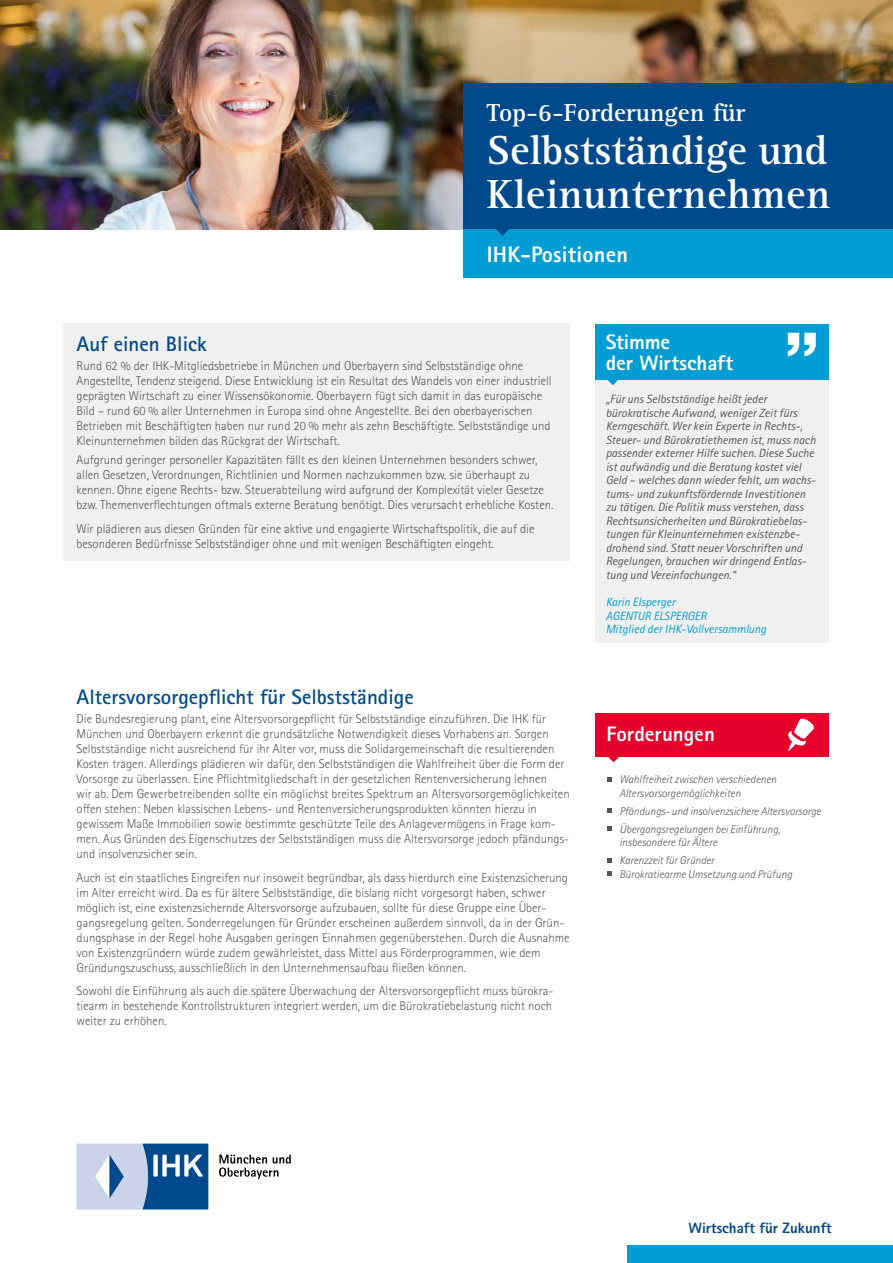
<style>
.page{position:relative;width:893px;height:1263px;background:#fff}
.page>*{position:absolute;margin:0;border:0;box-sizing:border-box;transform-origin:0 0}
.t1{font:700 42px "Rotis Serif Std";letter-spacing:.005em;color:#fff}
.t2{font:700 25.5px "Rotis Serif Std";color:#fff}
.Titel_Subline{font:800 22.5px "Rotis Sans Serif Std";letter-spacing:.01em;color:#fff}
.Fliesstext_9_P{font:700 21px "Rotis Sans Serif Std";color:#004a8b}
.Infobox_Headline{font:800 21px/21px "Rotis Sans Serif Std";color:#fff}
.Titel_Claim{font:800 15px "Rotis Sans Serif Std";color:#004888}
.Fliesstext_9_P-2{font:300 12.75px/15px "Rotis Sans Serif Std";color:#565655}
.t3{font:italic 12px/13.5px "Rotis Sans Serif Std";color:#565655}
.t4{font:italic 12px "Rotis Sans Serif Std";color:#009dd4}
.Fliesstext_9_P-3{font:italic 300 11.25px "Rotis Sans Serif Std";color:#565655}
</style>
<div class="page">
<img style="left:0;top:0;width:893px;height:229px">
<div style="left:64px;top:323px;width:506px;height:237px;background:#f0f0f0"></div>
<div style="left:463px;top:229px;width:430px;height:49px;background:#009dd4"></div>
<svg style="left:496px;top:229px;width:13px;height:7px"></svg>
<div style="left:596px;top:713px;width:233px;height:44px;background:#e4012b"></div>
<svg style="left:608px;top:757px;width:11px;height:5px"></svg>
<svg style="left:788px;top:718px;width:26px;height:33px"></svg>
<svg style="left:607px;top:777px;width:5px;height:4px"></svg>
<svg style="left:607px;top:808px;width:5px;height:5px"></svg>
<svg style="left:607px;top:826px;width:5px;height:5px"></svg>
<svg style="left:607px;top:858px;width:5px;height:4px"></svg>
<svg style="left:607px;top:871px;width:5px;height:5px"></svg>
<div style="left:595px;top:378px;width:233px;height:265px;background:#f0f0f0"></div>
<div style="left:595px;top:324px;width:233px;height:55px;background:#009dd4"></div>
<svg style="left:607px;top:379px;width:12px;height:6px"></svg>
<svg style="left:788px;top:333px;width:28px;height:23px"></svg>
<div style="left:463px;top:84px;width:430px;height:145px;background:#004a8b"></div>
<svg style="left:77px;top:1143px;width:131px;height:66px;background:#769bc1"></svg>
<svg style="left:219px;top:1154px;width:72px;height:25px"></svg>
<div style="left:627px;top:1246px;width:266px;height:17px;background:#009dd4"></div>
<p class="t2" style="left:487px;top:97px;width:260px">Top-6-Forderungen für</p>
<p class="t1" style="left:487px;top:125px;width:342px">Selbstständige und</p>
<p class="t1" style="left:487px;top:169px;width:345px">Kleinunternehmen</p>
<p class="Titel_Subline" style="left:487px;top:240px;width:143px">IHK-Positionen</p>
<p class="Fliesstext_9_P" style="left:77px;top:330px;width:132px">Auf einen Blick</p>
<p class="Fliesstext_9_P-2" style="left:77px;top:358px;width:477px">Rund 62 % der IHK-Mitgliedsbetriebe in München und Oberbayern sind Selbstständige ohne Angestellte, Tendenz steigend. Diese Entwicklung ist ein Resultat des Wandels von einer industriell geprägten Wirtschaft zu einer Wissensökonomie. Oberbayern fügt sich damit in das europäische Bild – rund 60 % aller Unternehmen in Europa sind ohne Angestellte. Bei den oberbayerischen Betrieben mit Beschäftigten haben nur rund 20 % mehr als zehn Beschäftigte. Selbstständige und Kleinunternehmen bilden das Rückgrat der Wirtschaft.</p>
<p class="Fliesstext_9_P-2" style="left:77px;top:453px;width:478px">Aufgrund geringer personeller Kapazitäten fällt es den kleinen Unternehmen besonders schwer, allen Gesetzen, Verordnungen, Richtlinien und Normen nachzukommen bzw. sie überhaupt zu kennen. Ohne eigene Rechts- bzw. Steuerabteilung wird aufgrund der Komplexität vieler Gesetze bzw. Themenverflechtungen oftmals externe Beratung benötigt. Dies verursacht erhebliche Kosten.</p>
<p class="Fliesstext_9_P-2" style="left:77px;top:521px;width:459px">Wir plädieren aus diesen Gründen für eine aktive und engagierte Wirtschaftspolitik, die auf die besonderen Bedürfnisse Selbstständiger ohne und mit wenigen Beschäftigten eingeht.</p>
<p class="Fliesstext_9_P" style="left:77px;top:683px;width:339px">Altersvorsorgepflicht für Selbstständige</p>
<p class="Fliesstext_9_P-2" style="left:77px;top:711px;width:495px">Die Bundesregierung plant, eine Altersvorsorgepflicht für Selbstständige einzuführen. Die IHK für München und Oberbayern erkennt die grundsätzliche Notwendigkeit dieses Vorhabens an. Sorgen Selbstständige nicht ausreichend für ihr Alter vor, muss die Solidargemeinschaft die resultierenden Kosten tragen. Allerdings plädieren wir dafür, den Selbstständigen die Wahlfreiheit über die Form der Vorsorge zu überlassen. Eine Pflichtmitgliedschaft in der gesetzlichen Rentenversicherung lehnen<br>wir ab. Dem Gewerbetreibenden sollte ein möglichst breites Spektrum an Altersvorsorgemöglichkeiten offen stehen: Neben klassischen Lebens- und Rentenversicherungsprodukten könnten hierzu in gewissem Maße Immobilien sowie bestimmte geschützte Teile des Anlagevermögens in Frage kom&shy;men. Aus Gründen des Eigenschutzes der Selbstständigen muss die Altersvorsorge jedoch pfändungs&shy;und insolvenzsicher sein.</p>
<p class="Fliesstext_9_P-2" style="left:77px;top:870px;width:495px">Auch ist ein staatliches Eingreifen nur insoweit begründbar, als dass hierdurch eine Existenzsicherung im Alter erreicht wird. Da es für ältere Selbstständige, die bislang nicht vorgesorgt haben, schwer möglich ist, eine existenzsichernde Altersvorsorge aufzubauen, sollte für diese Gruppe eine Über&shy;gangsregelung gelten. Sonderregelungen für Gründer erscheinen außerdem sinnvoll, da in der Grün&shy;dungsphase in der Regel hohe Ausgaben geringen Einnahmen gegenüberstehen. Durch die Ausnahme von Existenzgründern würde zudem gewährleistet, dass Mittel aus Förderprogrammen, wie dem Gründungszuschuss, ausschließlich in den Unternehmensaufbau fließen können.</p>
<p class="Fliesstext_9_P-2" style="left:77px;top:983px;width:478px;text-align:justify">Sowohl die Einführung als auch die spätere Überwachung der Altersvorsorgepflicht muss bürokra&shy;tiearm in bestehende Kontrollstrukturen integriert werden, um die Bürokratiebelastung nicht noch weiter zu erhöhen.</p>
<p class="Infobox_Headline" style="left:606px;top:331px;width:129px">Stimme<br>der Wirtschaft</p>
<p class="t3" style="left:606px;top:393px;width:212px">„Für uns Selbstständige heißt jeder bürokratische Aufwand, weniger Zeit fürs Kerngeschäft. Wer kein Experte in Rechts-, Steuer- und Bürokratiethemen ist, muss nach passender externer Hilfe suchen. Diese Suche ist aufwändig und die Beratung kostet viel Geld – welches dann wieder fehlt, um wachs&shy;tums- und zukunftsfördernde Investitionen zu tätigen. Die Politik muss verstehen, dass Rechtsunsicherheiten und Bürokratiebelas&shy;tungen für Kleinunternehmen existenzbe&shy;drohend sind. Statt neuer Vorschriften und Regelungen, brauchen wir dringend Entlas&shy;tung und Vereinfachungen.“</p>
<p class="t4" style="left:606px;top:595px;width:71px">Karin Elsperger</p>
<p class="t4" style="left:606px;top:608px;width:102px">AGENTUR ELSPERGER</p>
<p class="t4" style="left:606px;top:622px;width:162px">Mitglied der IHK-Vollversammlung</p>
<p class="Infobox_Headline" style="left:606px;top:723px;width:110px">Forderungen</p>
<p class="Fliesstext_9_P-3" style="left:619px;top:773px;width:159px">Wahlfreiheit zwischen verschiedenen</p>
<p class="Fliesstext_9_P-3" style="left:619px;top:786px;width:123px">Altersvorsorgemöglichkeiten</p>
<p class="Fliesstext_9_P-3" style="left:619px;top:804px;width:203px">Pfändungs- und insolvenzsichere Altersvorsorge</p>
<p class="Fliesstext_9_P-3" style="left:619px;top:822px;width:162px">Übergangsregelungen bei Einführung,</p>
<p class="Fliesstext_9_P-3" style="left:619px;top:836px;width:99px">insbesondere für Ältere</p>
<p class="Fliesstext_9_P-3" style="left:619px;top:854px;width:97px">Karenzzeit für Gründer</p>
<p class="Fliesstext_9_P-3" style="left:619px;top:867px;width:174px">Bürokratiearme Umsetzung und Prüfung</p>
<p class="Titel_Claim" style="left:688px;top:1218px;width:145px">Wirtschaft für Zukunft</p>
</div>
